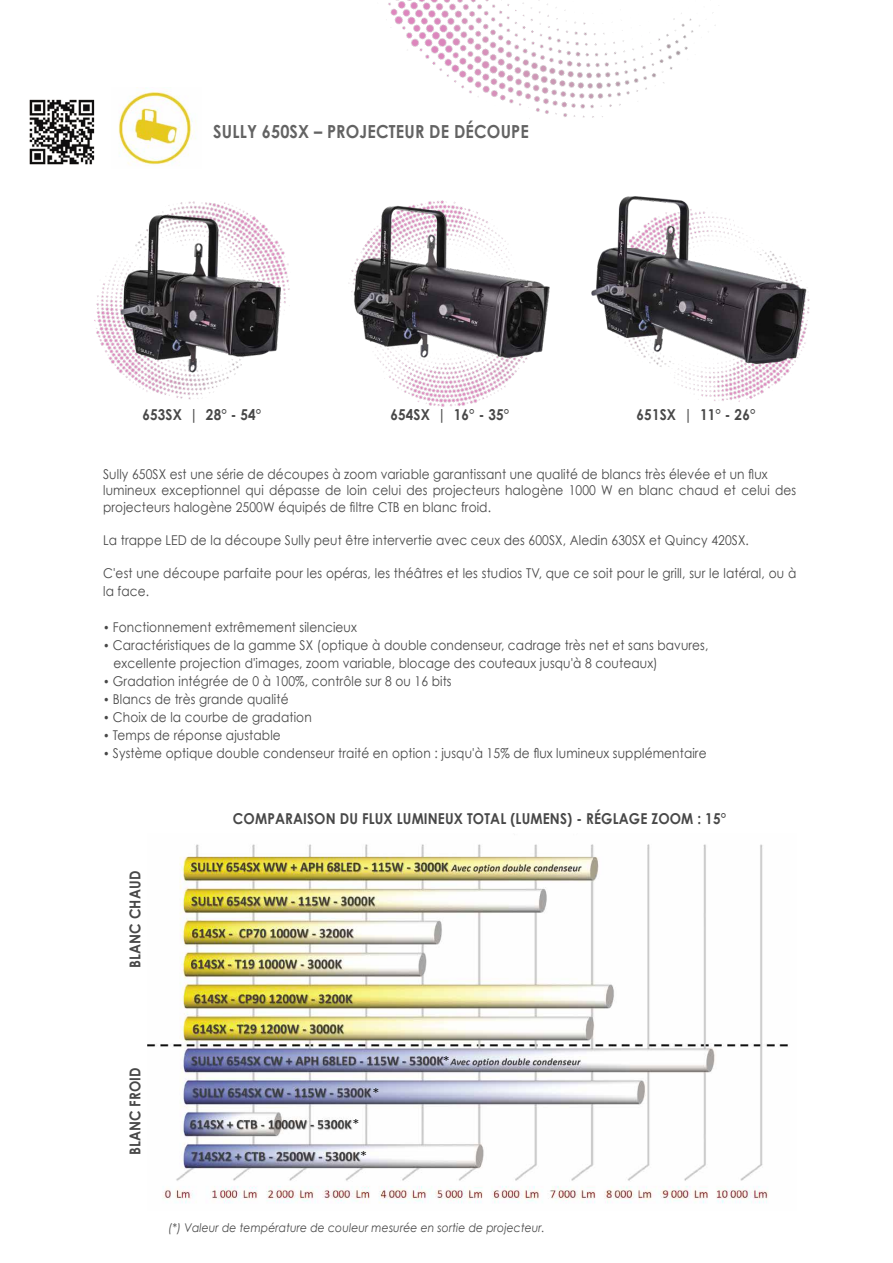
<style>
.page{position:relative;width:893px;height:1263px;background:#fff}
.page>*{position:absolute;margin:0;border:0;box-sizing:border-box;transform-origin:0 0}
.t1{font:700 18px "Century Gothic";letter-spacing:.01em;color:#636363;scale:.9 1}
.t2{font:700 15px "Century Gothic";letter-spacing:.01em;color:#484848;scale:.9 1}
.t3{font:13.5px/16.5px "Century Gothic";letter-spacing:.01em;color:#484848;scale:.9 1}
.t4{font:13.5px "Century Gothic";color:#000;scale:1.1 1}
.t5{font:italic 12px "Century Gothic";letter-spacing:.01em;color:#484848;scale:.9 1}
.s1{font-size:12px}
</style>
<div class="page">
<img style="left:395px;top:381px;width:113px;height:26px">
<img style="left:674px;top:375px;width:112px;height:27px">
<img style="left:386px;top:0;width:330px;height:118px">
<img style="left:118px;top:87px;width:78px;height:78px">
<img style="left:29px;top:99px;width:66px;height:66px">
<img style="left:94px;top:207px;width:196px;height:185px">
<img style="left:348px;top:200px;width:202px;height:181px">
<img style="left:591px;top:196px;width:219px;height:179px">
<img style="left:147px;top:844px;width:641px;height:360px">
<h1 class="t1" style="left:213px;top:120px;width:352px">SULLY 650SX – PROJECTEUR DE DÉCOUPE</h1>
<p class="t2" style="left:143px;top:405px;width:134px">653SX | 28° - 54°</p>
<p class="t2" style="left:390px;top:405px;width:134px">654SX | 16° - 35°</p>
<p class="t2" style="left:637px;top:405px;width:134px">651SX | 11° - 26°</p>
<p class="t3" style="left:103px;top:466px;width:772px">Sully 650SX est une série de découpes à zoom variable garantissant une qualité de blancs très élevée et un flux lumineux exceptionnel qui dépasse de loin celui des projecteurs halogène 1000 W en blanc chaud et celui des projecteurs halogène 2500W équipés de filtre CTB en blanc froid.</p>
<p class="t3" style="left:103px;top:532px;width:719px">La trappe LED de la découpe Sully peut être intervertie avec ceux des 600SX, Aledin 630SX et Quincy 420SX.</p>
<p class="t3" style="left:103px;top:564px;width:772px;line-height:18px">C'est une découpe parfaite pour les opéras, les théâtres et les studios TV, que ce soit pour le grill, sur le latéral, ou à la face.</p>
<p class="t3" style="left:103px;top:619px;width:284px"><span class="s1">•</span> Fonctionnement extrêmement silencieux</p>
<p class="t3" style="left:114px;top:636px;width:662px;line-height:18px;text-indent:-10px"><span class="s1">•</span> Caractéristiques de la gamme SX (optique à double condenseur, cadrage très net et sans bavures, excellente projection d'images, zoom variable, blocage des couteaux jusqu'à 8 couteaux)</p>
<p class="t3" style="left:103px;top:673px;width:389px"><span class="s1">•</span> Gradation intégrée de 0 à 100%, contrôle sur 8 ou 16 bits</p>
<p class="t3" style="left:103px;top:691px;width:208px"><span class="s1">•</span> Blancs de très grande qualité</p>
<p class="t3" style="left:103px;top:709px;width:233px"><span class="s1">•</span> Choix de la courbe de gradation</p>
<p class="t3" style="left:103px;top:727px;width:199px"><span class="s1">•</span> Temps de réponse ajustable</p>
<p class="t3" style="left:103px;top:745px;width:672px"><span class="s1">•</span> Système optique double condenseur traité en option : jusqu'à 15% de flux lumineux supplémentaire</p>
<p class="t2" style="left:126px;top:968px;width:110px;rotate:-90deg">BLANC CHAUD</p>
<p class="t2" style="left:233px;top:809px;width:549px">COMPARAISON DU FLUX LUMINEUX TOTAL (LUMENS) - RÉGLAGE ZOOM : 15°</p>
<p class="t2" style="left:126px;top:1155px;width:100px;rotate:-90deg">BLANC FROID</p>
<p class="t4" style="left:353px;top:1116px;width:7px">*</p>
<p class="t4" style="left:373px;top:1084px;width:7px">*</p>
<p class="t4" style="left:360px;top:1148px;width:7px">*</p>
<p class="t4" style="left:443px;top:1053px;width:7px">*</p>
<p class="t5" style="left:168px;top:1221px;width:420px">(*) Valeur de température de couleur mesurée en sortie de projecteur.</p>
</div>
